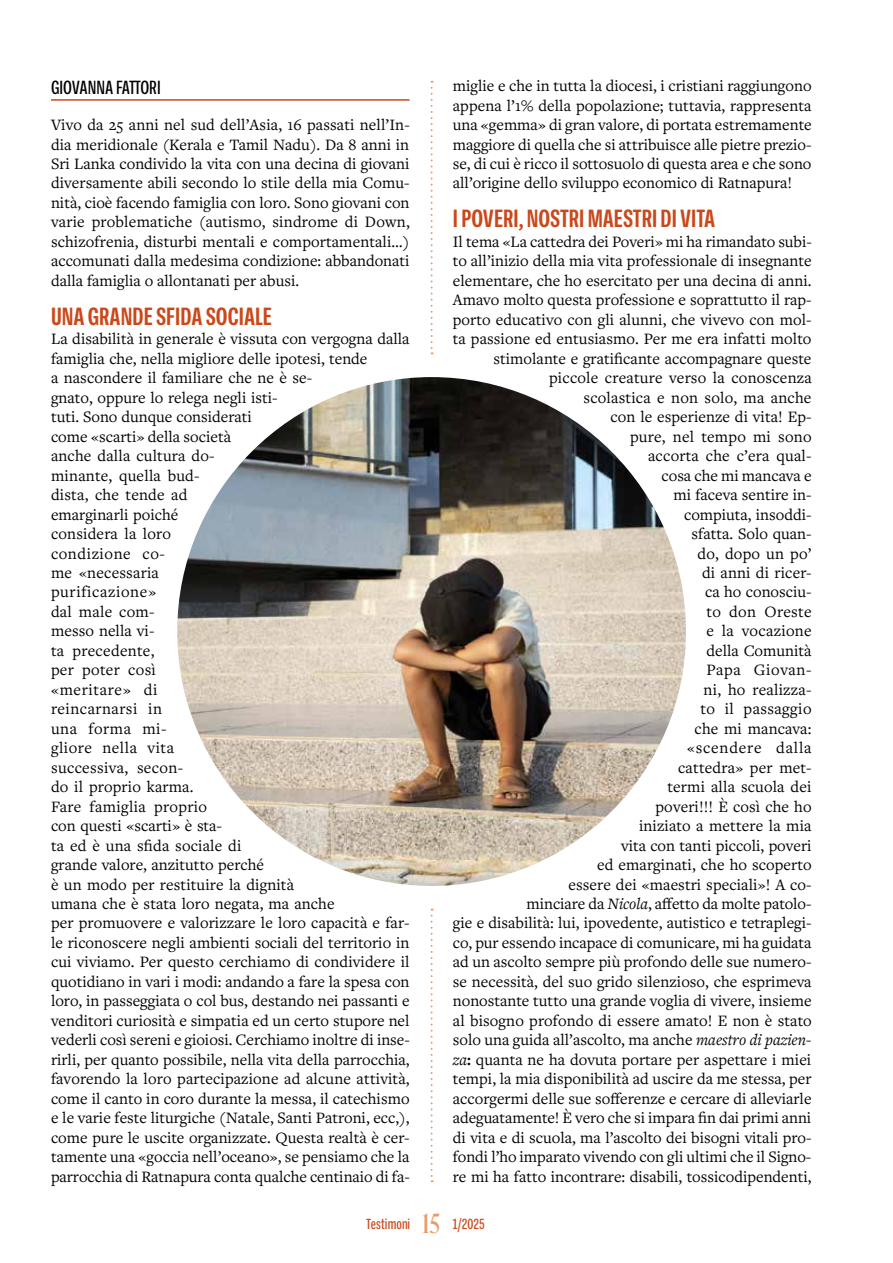
<style>
.page{position:relative;width:893px;height:1263px;background:#fff}
.page>*{position:absolute;margin:0;border:0;box-sizing:border-box;transform-origin:0 0}
.t1{font:700 condensed 25.5px "Ballinger X";color:#ca481a}
.t2{font:500 condensed 19.5px "Ballinger X";color:#000}
.t3{font:16.5px/19.5px "Freight Text Pro";color:#000;text-align:justify}
.t4{font:500 condensed 15px "Ballinger X";letter-spacing:.005em;color:#c9491b}
.s1{font-style:italic}
.s2{font-weight:700}
.s3{font-family:"Desire Pro";font-weight:400;font-stretch:normal;font-size:28.5px;color:#ec9a66}
</style>
<div class="page">
<svg style="left:431px;top:909px;width:2px;height:273px"></svg>
<hr style="left:51px;top:99px;width:359px;height:2px;background:#c9491b">
<img style="left:176px;top:376px;width:511px;height:511px;border-radius:255px">
<svg style="left:431px;top:81px;width:2px;height:273px"></svg>
<p class="t2" style="left:51px;top:77px;width:111px">GIOVANNA FATTORI</p>
<p class="t3" style="left:51px;top:114px;width:360px">Vivo da 25 anni nel sud dell’Asia, 16 passati nell’In&shy;dia meridionale (Kerala e Tamil Nadu). Da 8 anni in Sri Lanka condivido la vita con una decina di giovani diversamente abili secondo lo stile della mia Comu&shy;nità, cioè facendo famiglia con loro. Sono giovani con varie problematiche (autismo, sindrome di Down, schizofrenia, disturbi mentali e comportamentali…) accomunati dalla medesima condizione: abbandonati dalla famiglia o allontanati per abusi.</p>
<h1 class="t1" style="left:51px;top:302px;width:222px">UNA GRANDE SFIDA SOCIALE</h1>
<p class="t3" style="left:51px;top:329px;width:360px;text-align:left">La disabilità in generale è vissuta con vergogna dalla famiglia che, nella migliore delle ipotesi, tende<br>a nascondere il familiare che ne è se-<br>gnato, oppure lo relega negli isti-<br>tuti. Sono dunque considerati<br>come «scarti» della società<br>anche dalla cultura do-<br>minante, quella bud-<br>dista, che tende ad<br>emarginarli poiché<br>considera la loro<br>condizione co-<br>me «necessaria<br>purificazione»<br>dal male com-<br>messo nella vi-<br>ta precedente,<br>per poter così<br>«meritare» di<br>reincarnarsi in<br>una forma mi-<br>gliore nella vita<br>successiva, secon-<br>do il proprio karma.<br>Fare famiglia proprio<br>con questi «scarti» è sta-<br>ta ed è una sfida sociale di<br>grande valore, anzitutto perché<br>è un modo per restituire la dignità<br>umana che è stata loro negata, ma anche<br>per promuovere e valorizzare le loro capacità e far&shy;le riconoscere negli ambienti sociali del territorio in cui viviamo. Per questo cerchiamo di condividere il quotidiano in vari i modi: andando a fare la spesa con loro, in passeggiata o col bus, destando nei passanti e venditori curiosità e simpatia ed un certo stupore nel vederli così sereni e gioiosi. Cerchiamo inoltre di inse&shy;rirli, per quanto possibile, nella vita della parrocchia, favorendo la loro partecipazione ad alcune attività, come il canto in coro durante la messa, il catechismo e le varie feste liturgiche (Natale, Santi Patroni, ecc,), come pure le uscite organizzate. Questa realtà è cer&shy;tamente una «goccia nell’oceano», se pensiamo che la parrocchia di Ratnapura conta qualche centinaio di fa-</p>
<p class="t3" style="left:453px;top:75px;width:360px">miglie e che in tutta la diocesi, i cristiani raggiungono appena l’1% della popolazione; tuttavia, rappresenta una «gemma» di gran valore, di portata estremamente maggiore di quella che si attribuisce alle pietre prezio&shy;se, di cui è ricco il sottosuolo di questa area e che sono all’origine dello sviluppo economico di Ratnapura!</p>
<h1 class="t1" style="left:453px;top:205px;width:264px">I POVERI, NOSTRI MAESTRI DI VITA</h1>
<p class="t3" style="left:453px;top:231px;width:360px;text-align:right">Il tema «La cattedra dei Poveri» mi ha rimandato subi&shy;to all’inizio della mia vita professionale di insegnante elementare, che ho esercitato per una decina di anni.<br>Amavo molto questa professione e soprattutto il rap&shy;porto educativo con gli alunni, che vivevo con mol&shy;ta passione ed entusiasmo. Per me era infatti molto stimolante e gratificante accompagnare queste piccole creature verso la conoscenza<br>scolastica e non solo, ma anche<br>con le esperienze di vita! Ep-<br>pure, nel tempo mi sono<br>accorta che c’era qual-<br>cosa che mi mancava e<br>mi faceva sentire in-<br>compiuta, insoddi-<br>sfatta. Solo quan-<br>do, dopo un po’<br>di anni di ricer-<br>ca ho conosciu-<br>to don Oreste<br>e la vocazione<br>della Comunità<br>Papa Giovan-<br>ni, ho realizza-<br>to il passaggio<br>che mi mancava:<br>«scendere dalla<br>cattedra» per met-<br>termi alla scuola dei<br>poveri!!! È così che ho<br>iniziato a mettere la mia<br>vita con tanti piccoli, poveri<br>ed emarginati, che ho scoperto<br>essere dei «maestri speciali»! A co-<br>minciare da <span class="s1">Nicola</span>, affetto da molte patolo-<br>gie e disabilità: lui, ipovedente, autistico e tetraplegi&shy;co, pur essendo incapace di comunicare, mi ha guidata ad un ascolto sempre più profondo delle sue numero&shy;se necessità, del suo grido silenzioso, che esprimeva nonostante tutto una grande voglia di vivere, insieme al bisogno profondo di essere amato! E non è stato solo una guida all’ascolto, ma anche <span class="s1">maestro di pazien&shy;za</span><span class="s2">:</span> quanta ne ha dovuta portare per aspettare i miei tempi, la mia disponibilità ad uscire da me stessa, per accorgermi delle sue sofferenze e cercare di alleviarle adeguatamente! È vero che si impara fin dai primi anni di vita e di scuola, ma l’ascolto dei bisogni vitali pro&shy;fondi l’ho imparato vivendo con gli ultimi che il Signo&shy;re mi ha fatto incontrare: disabili, tossicodipendenti,</p>
<p class="t4" style="left:366px;top:1216px;width:120px">Testimoni <span class="s3">15</span> 1/2025</p>
</div>
